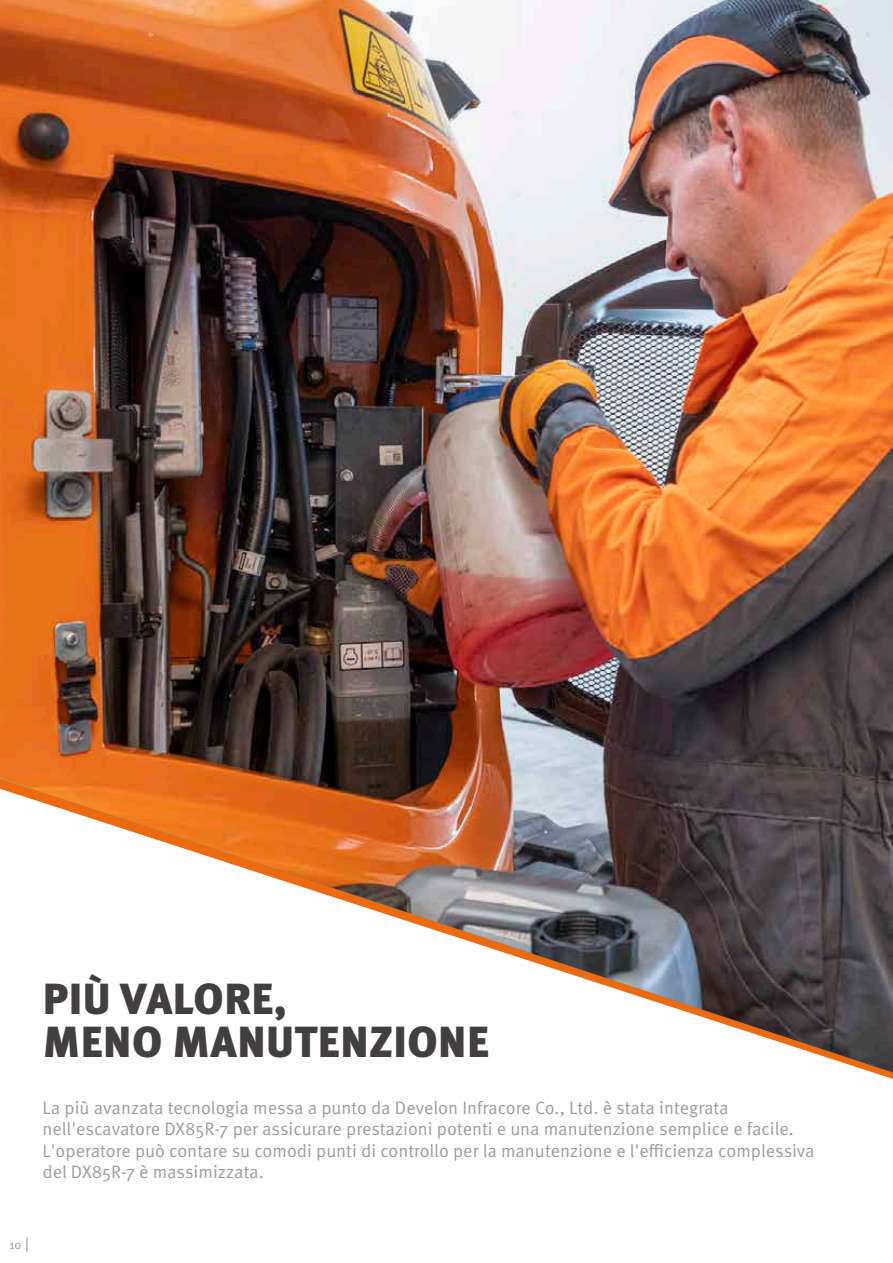
<style>
.page{position:relative;width:893px;height:1263px;background:#fff}
.page>*{position:absolute;margin:0;border:0;box-sizing:border-box;transform-origin:0 0}
.t1{font:900 43.5px/43.5px "Meta Pro";letter-spacing:.01em;color:#423f41}
.t2{font:18px/21.6px "Meta Pro Norm";color:#9c9c9c}
.t3{font:12px "Meta Pro Norm";color:#979296}
.s1{font-size:15px}
</style>
<div class="page">
<img style="left:0;top:0;width:893px;height:1072px">
<h1 class="t1" style="left:43px;top:975px;width:448px">PIÙ VALORE,<br>MENO MANUTENZIONE</h1>
<p class="t2" style="left:43px;top:1095px;width:774px">La più avanzata tecnologia messa a punto da Develon Infracore Co., Ltd. è stata integrata nell'escavatore DX85R-7 per assicurare prestazioni potenti e una manutenzione semplice e facile.<br>L'operatore può contare su comodi punti di controllo per la manutenzione e l'efficienza complessiva del DX85R-7 è massimizzata.</p>
<p class="t3" style="left:9px;top:1235px;width:21px">10 <span class="s1">|</span></p>
</div>
